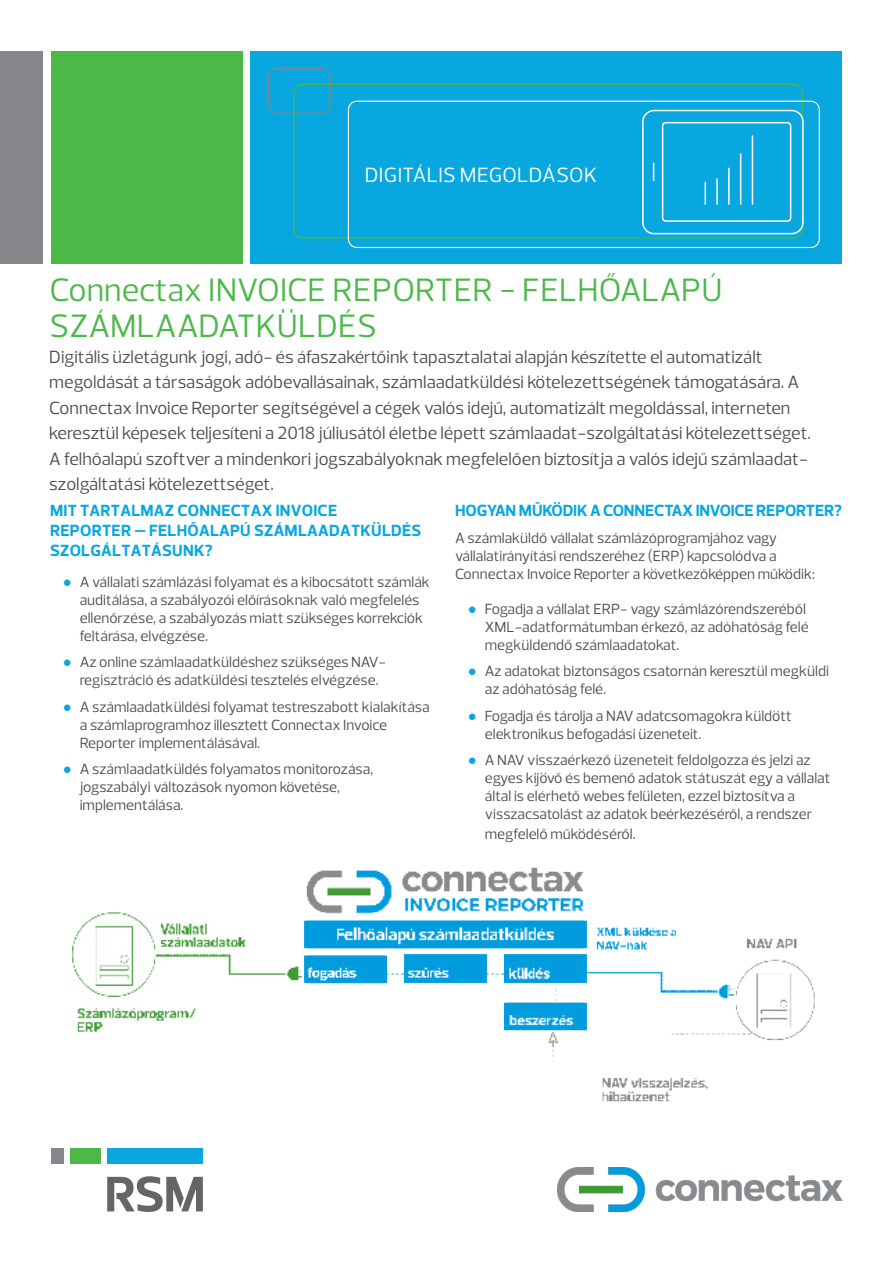
<style>
.page{position:relative;width:893px;height:1263px;background:#fff}
.page>*{position:absolute;margin:0;border:0;box-sizing:border-box;transform-origin:0 0}
.Lead{font:33px/36px "Prelo";color:#4cb848}
.DivÍzió{font:21px "Prelo";letter-spacing:.015em;color:#fff}
.Lead-2{font:18px/25.5px "Prelo";color:#4b4c4d}
.t1{font:700 16.5px/19.8px "Prelo";letter-spacing:.015em;color:#08a7e0}
.t2{font:700 16.5px "Prelo";letter-spacing:-.01em;color:#08a7e0}
.t3{font:15px/18px "Prelo";color:#4b4c4d}
.s1{font-family:"Arial";color:#08a7e0}
</style>
<div class="page">
<div style="left:251px;top:51px;width:591px;height:213px;background:#08a7e0"></div>
<div style="left:0;top:51px;width:43px;height:213px;background:#848689"></div>
<div style="left:51px;top:51px;width:191px;height:213px;background:#4cb848"></div>
<div style="left:268px;top:68px;width:63px;height:46px;border:1px solid #848689;border-radius:9px"></div>
<div style="left:293px;top:84px;width:510px;height:155px;border:1px solid #4cb848;border-radius:9px"></div>
<div style="left:348px;top:101px;width:472px;height:147px;border:1px solid #fff;border-radius:9px"></div>
<svg style="left:642px;top:109px;width:162px;height:126px"></svg>
<hr style="left:704px;top:182px;width:2px;height:23px;background:#fff">
<hr style="left:716px;top:178px;width:2px;height:27px;background:#fff">
<hr style="left:728px;top:168px;width:2px;height:37px;background:#fff">
<hr style="left:740px;top:154px;width:1px;height:51px;background:#fff">
<hr style="left:752px;top:135px;width:1px;height:70px;background:#fff">
<div style="left:107px;top:1148px;width:96px;height:16px;background:#08a7e0"></div>
<div style="left:51px;top:1148px;width:12px;height:16px;background:#848689"></div>
<div style="left:70px;top:1148px;width:30px;height:16px;background:#4cb848"></div>
<svg style="left:107px;top:1176px;width:96px;height:36px"></svg>
<img style="left:557px;top:1167px;width:285px;height:44px">
<img style="left:72px;top:867px;width:743px;height:235px">
<p class="DivÍzió" style="left:365px;top:162px;width:234px">DIGITÁLIS MEGOLDÁSOK</p>
<p class="Lead" style="left:50px;top:272px;width:674px">Connectax INVOICE REPORTER - FELHŐALAPÚ<br>SZÁMLAADATKÜLDÉS</p>
<p class="Lead-2" style="left:49px;top:344px;width:763px">Digitális üzletágunk jogi, adó- és áfaszakértőink tapasztalatai alapján készítette el automatizált megoldását a társaságok adóbevallásainak, számlaadatküldési kötelezettségének támogatására. A Connectax Invoice Reporter segítségével a cégek valós idejű, automatizált megoldással, interneten keresztül képesek teljesíteni a 2018 júliusától életbe lépett számlaadat-szolgáltatási kötelezettséget.<br>A felhőalapú szoftver a mindenkori jogszabályoknak megfelelően biztosítja a valós idejű számlaadat&shy;szolgáltatási kötelezettséget.</p>
<p class="t1" style="left:50px;top:501px;width:373px">MIT TARTALMAZ CONNECTAX INVOICE<br>REPORTER – FELHŐALAPÚ SZÁMLAADATKÜLDÉS<br>SZOLGÁLTATÁSUNK?</p>
<p class="t3" style="left:80px;top:573px;width:352px;text-indent:-17px"><span class="s1">●</span> A vállalati számlázási folyamat és a kibocsátott számlák auditálása, a szabályozói előírásoknak való megfelelés ellenőrzése, a szabályozás miatt szükséges korrekciók feltárása, elvégzése.</p>
<p class="t3" style="left:80px;top:653px;width:308px;text-indent:-17px"><span class="s1">●</span> Az online számlaadatküldéshez szükséges NAV&shy;regisztráció és adatküldési tesztelés elvégzése.</p>
<p class="t3" style="left:80px;top:698px;width:351px;text-indent:-17px"><span class="s1">●</span> A számlaadatküldési folyamat testreszabott kialakítása a számlaprogramhoz illesztett Connectax Invoice<br>Reporter implementálásával.</p>
<p class="t3" style="left:80px;top:760px;width:295px;text-indent:-17px"><span class="s1">●</span> A számlaadatküldés folyamatos monitorozása, jogszabályi változások nyomon követése, implementálása.</p>
<p class="t2" style="left:455px;top:501px;width:388px">HOGYAN MŰKÖDIK A CONNECTAX INVOICE REPORTER?</p>
<p class="t3" style="left:455px;top:529px;width:361px">A számlaküldő vállalat számlázóprogramjához vagy vállalatirányítási rendszeréhez (ERP) kapcsolódva a<br>Connectax Invoice Reporter a következőképpen működik:</p>
<p class="t3" style="left:485px;top:600px;width:325px;text-indent:-17px"><span class="s1">●</span> Fogadja a vállalat ERP- vagy számlázórendszeréből<br>XML-adatformátumban érkező, az adóhatóság felé megküldendő számlaadatokat.</p>
<p class="t3" style="left:485px;top:662px;width:345px;text-indent:-17px"><span class="s1">●</span> Az adatokat biztonságos csatornán keresztül megküldi az adóhatóság felé.</p>
<p class="t3" style="left:485px;top:707px;width:308px;text-indent:-17px"><span class="s1">●</span> Fogadja és tárolja a NAV adatcsomagokra küldött elektronikus befogadási üzeneteit.</p>
<p class="t3" style="left:485px;top:751px;width:347px;text-indent:-17px"><span class="s1">●</span> A NAV visszaérkező üzeneteit feldolgozza és jelzi az egyes kijövő és bemenő adatok státuszát egy a vállalat által is elérhető webes felületen, ezzel biztosítva a visszacsatolást az adatok beérkezéséről, a rendszer</p>
<p class="t3" style="left:485px;top:825px;width:152px">megfelelő működéséről.</p>
</div>
